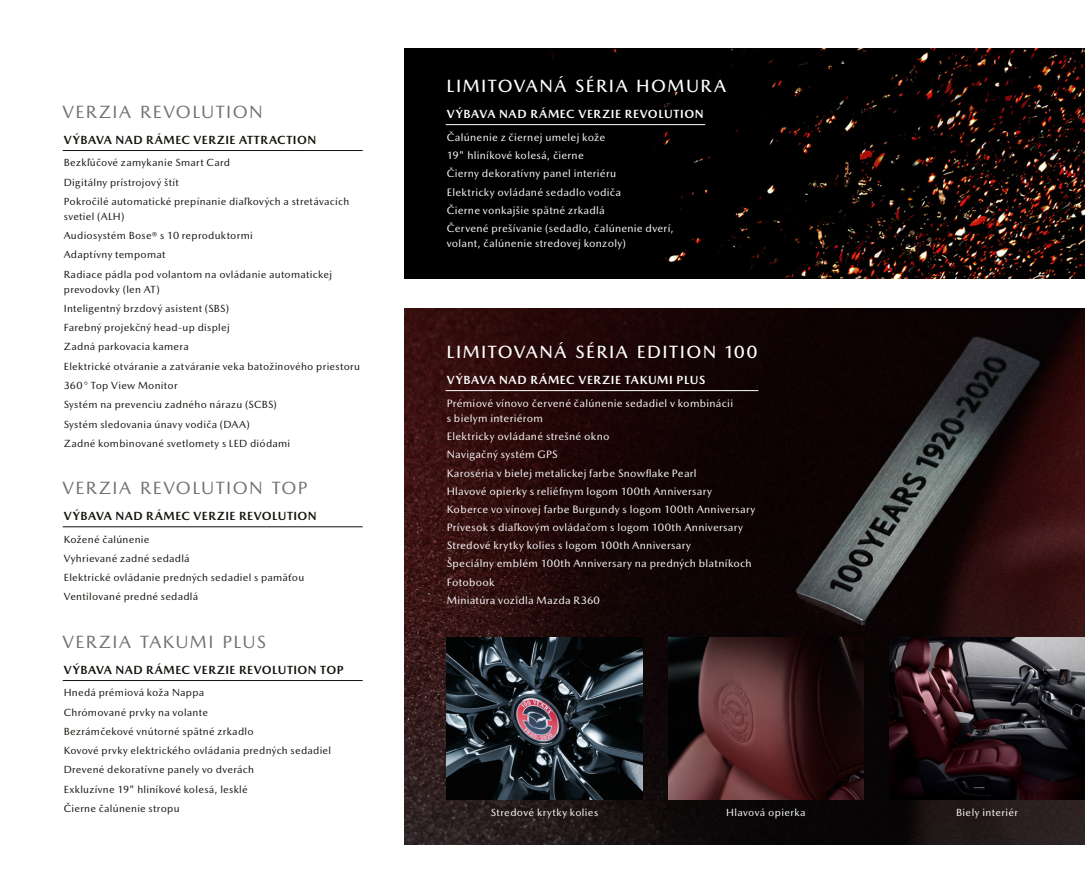
<style>
.page{position:relative;width:1085px;height:893px;background:#fff}
.page>*{position:absolute;margin:0;border:0;box-sizing:border-box;transform-origin:0 0}
.t1{font:18px "Mazda Type";letter-spacing:.08em;color:#6f7070}
.t2{font:500 18px "Mazda Type";letter-spacing:.08em;color:#fff}
.t3{font:700 12px "Mazda Type";letter-spacing:.04em;color:#12120d}
.t4{font:700 12px "Mazda Type";letter-spacing:.05em;color:#fff}
.t5{font:10.8px/18.1px "Mazda Type";letter-spacing:.025em;color:#fff}
.t6{font:10.5px/19.2px "Mazda Type";letter-spacing:.025em;color:#12120d}
.t7{font:10.5px "Mazda Type";letter-spacing:.035em;color:#fff}
</style>
<div class="page">
<img style="left:404px;top:308px;width:680px;height:536px">
<img style="left:404px;top:49px;width:680px;height:230px">
<img style="left:446px;top:638px;width:196px;height:161px">
<img style="left:668px;top:638px;width:195px;height:161px">
<img style="left:889px;top:638px;width:195px;height:161px">
<hr style="left:63px;top:680px;width:299px;height:1px;background:#12120d">
<hr style="left:63px;top:150px;width:299px;height:1px;background:#12120d">
<hr style="left:63px;top:526px;width:299px;height:1px;background:#12120d">
<hr style="left:445px;top:124px;width:260px;height:1px;background:#fff">
<hr style="left:445px;top:390px;width:313px;height:1px;background:#fff">
<h1 class="t1" style="left:62px;top:101px;width:202px">VERZIA REVOLUTION</h1>
<p class="t3" style="left:64px;top:132px;width:254px">VÝBAVA NAD RÁMEC VERZIE ATTRACTION</p>
<p class="t6" style="left:64px;top:153px;width:287px">Bezkľúčové zamykanie Smart Card<br>Digitálny prístrojový štít<br>Pokročilé automatické prepínanie diaľkových a stretávacích</p>
<p class="t6" style="left:64px;top:207px;width:270px">svetiel (ALH)<br>Audiosystém Bose® s 10 reproduktormi<br>Adaptívny tempomat<br>Radiace pádla pod volantom na ovládanie automatickej</p>
<p class="t6" style="left:64px;top:279px;width:298px">prevodovky (len AT)<br>Inteligentný brzdový asistent (SBS)<br>Farebný projekčný head-up displej<br>Zadná parkovacia kamera<br>Elektrické otváranie a zatváranie veka batožinového priestoru 360° Top View Monitor<br>Systém na prevenciu zadného nárazu (SCBS)<br>Systém sledovania únavy vodiča (DAA)<br>Zadné kombinované svetlomety s LED diódami</p>
<h1 class="t1" style="left:62px;top:477px;width:247px">VERZIA REVOLUTION TOP</h1>
<p class="t3" style="left:64px;top:509px;width:254px">VÝBAVA NAD RÁMEC VERZIE REVOLUTION</p>
<p class="t6" style="left:64px;top:529px;width:242px">Kožené čalúnenie<br>Vyhrievané zadné sedadlá<br>Elektrické ovládanie predných sedadiel s pamäťou<br>Ventilované predné sedadlá</p>
<h1 class="t1" style="left:62px;top:631px;width:205px">VERZIA TAKUMI PLUS</h1>
<p class="t3" style="left:64px;top:662px;width:281px">VÝBAVA NAD RÁMEC VERZIE REVOLUTION TOP</p>
<p class="t6" style="left:64px;top:683px;width:269px">Hnedá prémiová koža Nappa<br>Chrómované prvky na volante<br>Bezrámčekové vnútorné spätné zrkadlo<br>Kovové prvky elektrického ovládania predných sedadiel Drevené dekoratívne panely vo dverách<br>Exkluzívne 19" hliníkové kolesá, lesklé<br>Čierne čalúnenie stropu</p>
<h1 class="t2" style="left:446px;top:75px;width:281px">LIMITOVANÁ SÉRIA HOMURA</h1>
<p class="t4" style="left:446px;top:107px;width:258px">VÝBAVA NAD RÁMEC VERZIE REVOLUTION</p>
<p class="t5" style="left:446px;top:128px;width:228px">Čalúnenie z čiernej umelej kože<br>19" hliníkové kolesá, čierne<br>Čierny dekoratívny panel interiéru<br>Elektricky ovládané sedadlo vodiča<br>Čierne vonkajšie spätné zrkadlá<br>Červené prešívanie (sedadlo, čalúnenie dverí,</p>
<p class="t5" style="left:446px;top:234px;width:181px">volant, čalúnenie stredovej konzoly)</p>
<h1 class="t2" style="left:446px;top:341px;width:312px">LIMITOVANÁ SÉRIA EDITION 100</h1>
<p class="t4" style="left:446px;top:372px;width:260px">VÝBAVA NAD RÁMEC VERZIE TAKUMI PLUS</p>
<p class="t5" style="left:446px;top:396px;width:288px;line-height:15px">Prémiové vínovo červené čalúnenie sedadiel v kombinácii s bielym interiérom</p>
<p class="t5" style="left:446px;top:427px;width:310px">Elektricky ovládané strešné okno<br>Navigačný systém GPS<br>Karoséria v bielej metalickej farbe Snowflake Pearl<br>Hlavové opierky s reliéfnym logom 100th Anniversary Koberce vo vínovej farbe Burgundy s logom 100th Anniversary Prívesok s diaľkovým ovládačom s logom 100th Anniversary Stredové krytky kolies s logom 100th Anniversary<br>Špeciálny emblém 100th Anniversary na predných blatníkoch Fotobook<br>Miniatúra vozidla Mazda R360</p>
<p class="t7" style="left:491px;top:806px;width:109px">Stredové krytky kolies</p>
<p class="t7" style="left:726px;top:806px;width:81px">Hlavová opierka</p>
<p class="t7" style="left:956px;top:806px;width:63px">Biely interiér</p>
</div>
